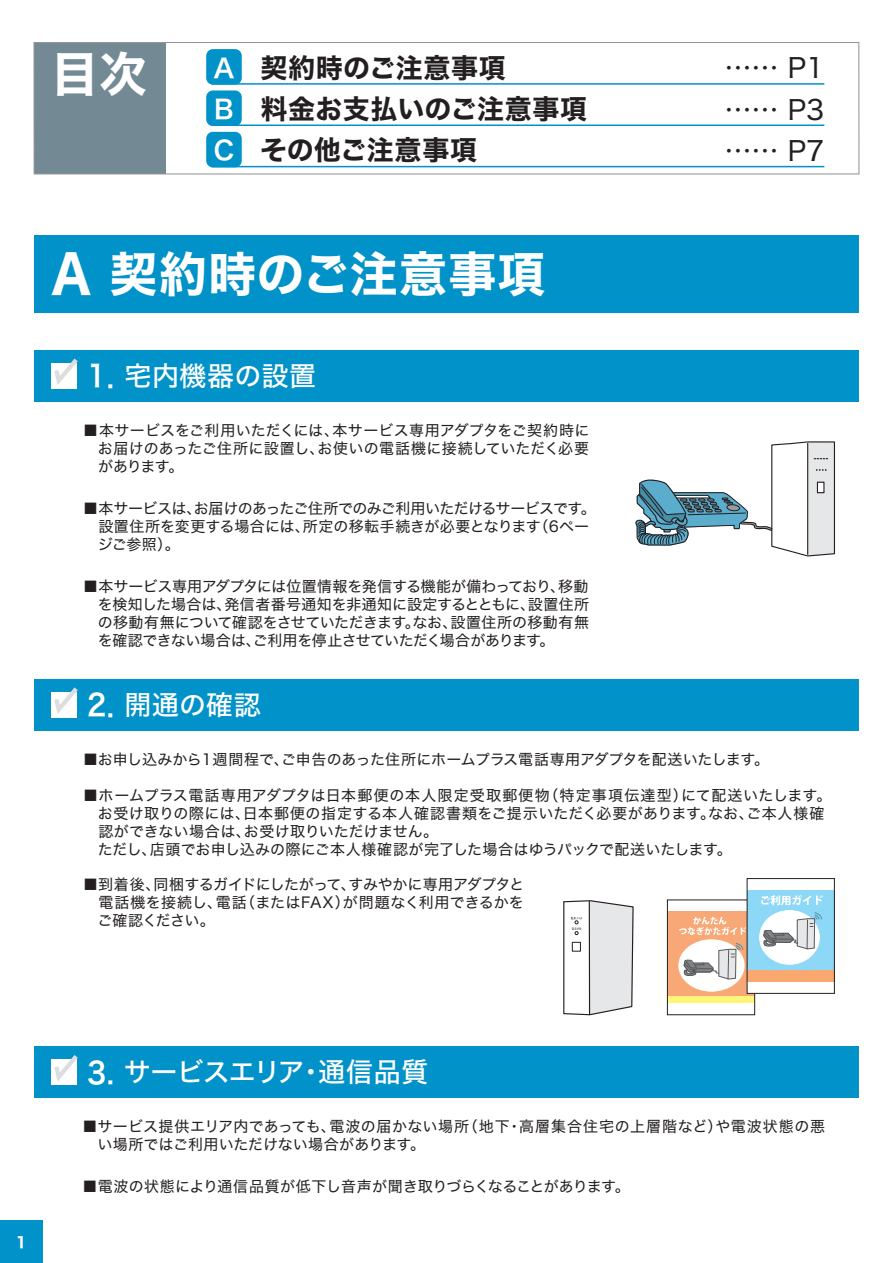
<style>
.page{position:relative;width:893px;height:1263px;background:#fff}
.page>*{position:absolute;margin:0;border:0;box-sizing:border-box;transform-origin:0 0}
.t1{font:48px "Hira Kaku Std W7";letter-spacing:.025em;color:#fff}
.t2{font:27.15px "Hira Kaku Std W4";color:#231f20}
.t3{font:27px "Hira Kaku Std W7";letter-spacing:.02em;color:#231f20}
.t4{font:27px "Hira Kaku Std W5";letter-spacing:-.025em;color:#fff}
.t5{font:27px "Hira Kaku Std W5";letter-spacing:.02em;color:#fff}
.t6{font:27px "Hira Kaku Std W5";color:#fff}
.t7{font:15px/18px "Hira Kaku Std W4";letter-spacing:.005em;color:#231f20;text-align:justify}
.t8{font:15px/18px "Hira Kaku Std W4";letter-spacing:-.025em;color:#231f20}
.t9{font:15px/18px "Hira Kaku Std W4";letter-spacing:.025em;color:#231f20}
.t10{font:15px "Hira Kaku Std W4";letter-spacing:-.015em;color:#231f20}
.t11{font:15px "Hira Kaku Std W7";color:#fff}
.s1{font-family:"Hira Kaku Std W6";font-size:25.95px;color:#fff}
.s2{font-size:52.8px}
.s3{font-family:"Hira Kaku Std W6";font-size:29.7px}
.s4{font-family:"Hira Kaku Std W6"}
</style>
<div class="page">
<div style="left:0;top:1220px;width:43px;height:43px;background:#0092c8"></div>
<div style="left:34px;top:235px;width:825px;height:78px;background:#0092c8"></div>
<div style="left:34px;top:350px;width:825px;height:51px;background:#0092c8"></div>
<svg style="left:51px;top:358px;width:27px;height:31px"></svg>
<div style="left:34px;top:679px;width:825px;height:51px;background:#0092c8"></div>
<svg style="left:51px;top:687px;width:27px;height:31px"></svg>
<div style="left:34px;top:1046px;width:825px;height:51px;background:#0092c8"></div>
<svg style="left:51px;top:1055px;width:27px;height:30px"></svg>
<svg style="left:563px;top:900px;width:71px;height:116px"></svg>
<div style="left:34px;top:43px;width:131px;height:131px;background:#738a95"></div>
<hr style="left:212px;top:83px;width:612px;height:2px;background:#0092c8">
<div style="left:207px;top:50px;width:34px;height:34px;background:#0092c8;border-radius:6px"></div>
<div style="left:206px;top:49px;width:36px;height:36px;border:2px solid #0092c8;border-radius:6px"></div>
<hr style="left:212px;top:124px;width:612px;height:2px;background:#0092c8">
<div style="left:207px;top:91px;width:34px;height:34px;background:#0092c8;border-radius:6px"></div>
<div style="left:206px;top:90px;width:36px;height:36px;border:2px solid #0092c8;border-radius:6px"></div>
<hr style="left:212px;top:166px;width:612px;height:1px;background:#0092c8">
<div style="left:207px;top:133px;width:34px;height:34px;background:#0092c8;border-radius:6px"></div>
<div style="left:206px;top:132px;width:36px;height:35px;border:2px solid #0092c8;border-radius:6px"></div>
<svg style="left:635px;top:441px;width:201px;height:116px"></svg>
<div style="left:33px;top:42px;width:826px;height:132px;border:1px solid #939598"></div>
<div style="left:667px;top:899px;width:88px;height:13px;background:#fff;border:1px solid #fff"></div>
<div style="left:667px;top:989px;width:88px;height:14px;background:#fff578"></div>
<div style="left:667px;top:912px;width:88px;height:84px;background:#f8a877"></div>
<svg style="left:679px;top:917px;width:67px;height:18px"></svg>
<div style="left:679px;top:940px;width:65px;height:51px;background:#fff;border-radius:50%"></div>
<div style="left:678px;top:939px;width:67px;height:52px;border:1px solid #fff;border-radius:50%"></div>
<svg style="left:683px;top:942px;width:61px;height:37px"></svg>
<div style="left:667px;top:899px;width:88px;height:116px;border:1px solid #231f20"></div>
<div style="left:747px;top:979px;width:87px;height:14px;background:#fff"></div>
<div style="left:747px;top:969px;width:87px;height:12px;background:#f9a86f"></div>
<div style="left:747px;top:890px;width:87px;height:80px;background:#8dd7f7"></div>
<div style="left:760px;top:910px;width:59px;height:54px;background:#fff;border-radius:50%"></div>
<div style="left:759px;top:910px;width:61px;height:55px;border:1px solid #fff;border-radius:50%"></div>
<svg style="left:763px;top:912px;width:59px;height:37px"></svg>
<svg style="left:761px;top:895px;width:62px;height:10px"></svg>
<div style="left:747px;top:878px;width:88px;height:116px;border:1px solid #231f20"></div>
<h1 class="t1" style="left:51px;top:37px;width:98px">目次</h1>
<h3 class="t3" style="left:213px;top:46px;width:294px"><span class="s1">A</span> 契約時のご注意事項</h3>
<h2 class="t2" style="left:724px;top:47px;width:101px">…… P1</h2>
<h3 class="t3" style="left:214px;top:88px;width:374px"><span class="s1">B</span> 料金お支払いのご注意事項</h3>
<h2 class="t2" style="left:724px;top:89px;width:101px">…… P3</h2>
<h3 class="t3" style="left:214px;top:129px;width:265px"><span class="s1">C</span> その他ご注意事項</h3>
<h2 class="t2" style="left:724px;top:130px;width:101px">…… P7</h2>
<h1 class="t1" style="left:51px;top:236px;width:496px"><span class="s2">A</span> 契約時のご注意事項</h1>
<h3 class="t5" style="left:87px;top:355px;width:231px"><span class="s3">1</span><span class="s4">.</span> 宅内機器の設置</h3>
<p class="t7" style="left:98px;top:421px;width:493px;text-indent:-15px">■本サービスをご利用いただくには、本サービス専用アダプタをご契約時にお届けのあったご住所に設置し、お使いの電話機に接続していただく必要があります。</p>
<p class="t8" style="left:98px;top:499px;width:500px;text-indent:-15px">■本サービスは、お届けのあったご住所でのみご利用いただけるサービスです。設置住所を変更する場合には、所定の移転手続きが必要となります（6ページご参照）。</p>
<p class="t7" style="left:98px;top:577px;width:493px;text-indent:-15px">■本サービス専用アダプタには位置情報を発信する機能が備わっており、移動を検知した場合は、発信者番号通知を非通知に設定するとともに、設置住所の移動有無について確認をさせていただきます。なお、設置住所の移動有無を確認できない場合は、ご利用を停止させていただく場合があります。</p>
<h3 class="t6" style="left:87px;top:684px;width:175px"><span class="s3">2</span><span class="s4">.</span> 開通の確認</h3>
<p class="t7" style="left:83px;top:750px;width:687px">■お申し込みから1週間程で、ご申告のあった住所にホームプラス電話専用アダプタを配送いたします。</p>
<p class="t7" style="left:98px;top:786px;width:735px;text-align:left;text-indent:-15px">■ホームプラス電話専用アダプタは日本郵便の本人限定受取郵便物（特定事項伝達型）にて配送いたします。お受け取りの際には、日本郵便の指定する本人確認書類をご提示いただく必要があります。なお、ご本人様確認ができない場合は、お受け取りいただけません。<br>ただし、店頭でお申し込みの際にご本人様確認が完了した場合はゆうパックで配送いたします。</p>
<p class="t7" style="left:97px;top:876px;width:428px;text-indent:-14px">■到着後、同梱するガイドにしたがって、すみやかに専用アダプタと電話機を接続し、電話（またはFAX）が問題なく利用できるかをご確認ください。</p>
<p class="t11" style="left:16px;top:1231px;width:13px">1</p>
<h3 class="t4" style="left:87px;top:1051px;width:343px"><span class="s3">3</span><span class="s4">.</span> サービスエリア・通信品質</h3>
<p class="t9" style="left:97px;top:1117px;width:729px;text-indent:-15px">■サービス提供エリア内であっても、電波の届かない場所（地下・高層集合住宅の上層階など）や電波状態の悪い場所ではご利用いただけない場合があります。</p>
<p class="t10" style="left:83px;top:1175px;width:549px">■電波の状態により通信品質が低下し音声が聞き取りづらくなることがあります。</p>
</div>
